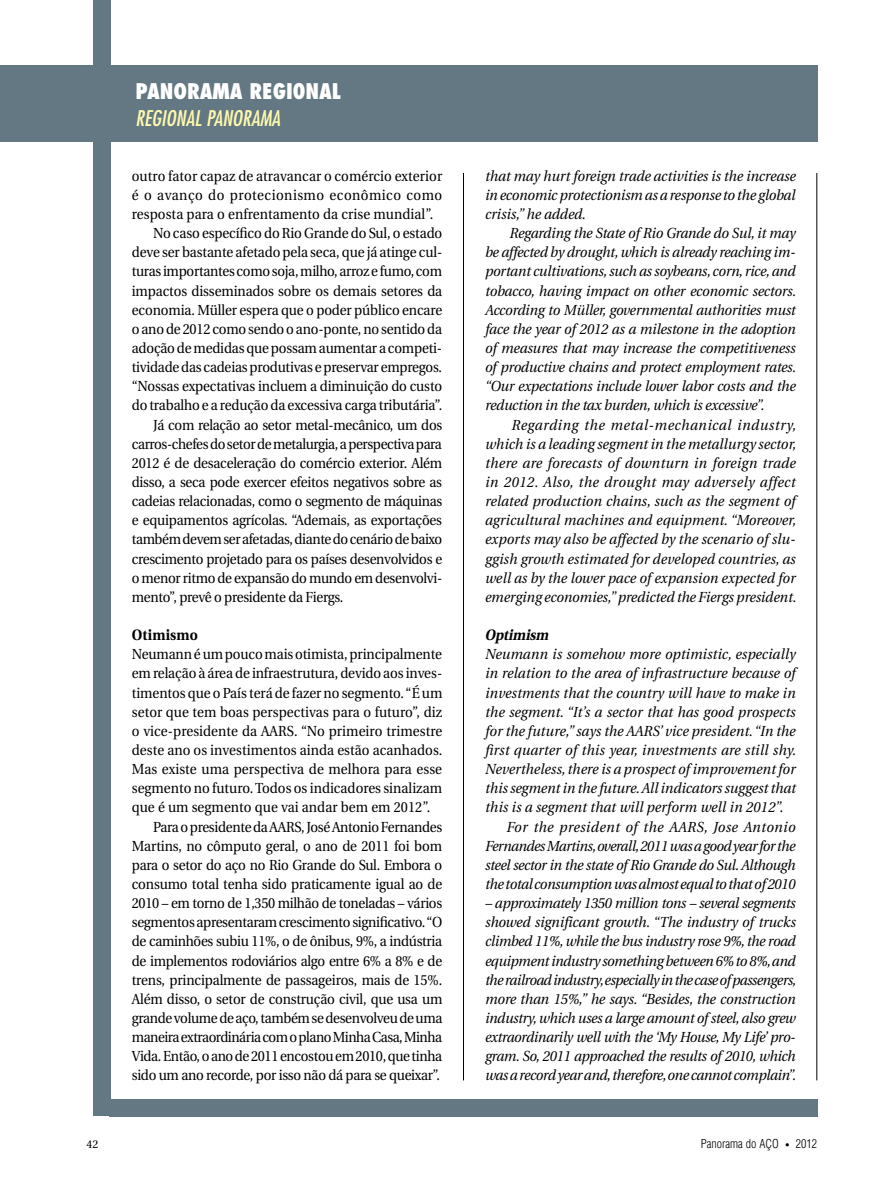
<style>
.page{position:relative;width:893px;height:1191px;background:#fff}
.page>*{position:absolute;margin:0;border:0;box-sizing:border-box;transform-origin:0 0}
.t1{font:800 condensed 21px "Futura LT";color:#fff}
.t2{font:italic condensed 21px "Futura LT";color:#fff9ae}
.t3{font:700 15px "Utopia";letter-spacing:.015em;color:#000;scale:.92 1}
.t4{font:italic 700 15px "Utopia";color:#000;scale:.9 1}
.t5{font:italic 14.55px/19.2px "Utopia";color:#000;text-align:justify;scale:.94 1}
.t6{font:14.55px "Utopia";letter-spacing:-.015em;color:#000;scale:.92 1}
.t7{font:14.55px "Utopia";letter-spacing:.005em;color:#000;scale:.92 1}
.t8{font:italic 14.55px "Utopia";letter-spacing:-.03em;color:#000;scale:.94 1}
.t9{font:italic 14.55px "Utopia";letter-spacing:-.02em;color:#000;scale:.94 1}
.t10{font:14.55px "Utopia";letter-spacing:-.035em;color:#000;scale:.92 1}
.t11{font:italic 14.55px "Utopia";letter-spacing:-.025em;color:#000;scale:.94 1}
.t12{font:14.55px "Utopia";letter-spacing:.035em;color:#000;scale:.92 1}
.t13{font:italic 14.55px "Utopia";letter-spacing:.035em;color:#000;scale:.94 1}
.t14{font:300 condensed 12px "Helvetica";color:#000}
.t15{font:11.25px "Utopia";color:#000}
.s1{font-size:8.55px}
</style>
<div class="page">
<div style="left:110px;top:1099px;width:707px;height:17px;background:#647883"></div>
<hr style="left:816px;top:173px;width:1px;height:907px;background:#000">
<hr style="left:463px;top:173px;width:1px;height:907px;background:#000">
<div style="left:0;top:65px;width:893px;height:77px;background:#647883"></div>
<div style="left:94px;top:0;width:17px;height:1116px;background:#647883"></div>
<div style="left:819px;top:47px;width:74px;height:1081px;background:#fff"></div>
<h1 class="t1" style="left:136px;top:78px;width:207px">PANORAMA REGI0NAL</h1>
<h1 class="t2" style="left:136px;top:105px;width:146px">REGIONAL PANORAMA</h1>
<p class="t7" style="left:132px;top:168px;width:339px">outro fator capaz de atravancar o comércio exterior</p>
<p class="t12" style="left:132px;top:187px;width:339px">é o avanço do protecionismo econômico como</p>
<p class="t7" style="left:132px;top:206px;width:329px">resposta para o enfrentamento da crise mundial”.</p>
<p class="t6" style="left:153px;top:225px;width:316px">No caso específico do Rio Grande do Sul, o estado</p>
<p class="t6" style="left:132px;top:244px;width:339px">deve ser bastante afetado pela seca, que já atinge cul-</p>
<p class="t6" style="left:132px;top:263px;width:339px">turas importantes como soja, milho, arroz e fumo, com</p>
<p class="t6" style="left:132px;top:283px;width:339px">impactos disseminados sobre os demais setores da</p>
<p class="t6" style="left:132px;top:302px;width:339px">economia. Müller espera que o poder público encare</p>
<p class="t6" style="left:132px;top:321px;width:339px">o ano de 2012 como sendo o ano-ponte, no sentido da</p>
<p class="t6" style="left:132px;top:340px;width:339px">adoção de medidas que possam aumentar a competi-</p>
<p class="t6" style="left:132px;top:359px;width:339px">tividade das cadeias produtivas e preservar empregos.</p>
<p class="t6" style="left:132px;top:378px;width:339px">“Nossas expectativas incluem a diminuição do custo</p>
<p class="t6" style="left:132px;top:397px;width:339px">do trabalho e a redução da excessiva carga tributária”.</p>
<p class="t6" style="left:153px;top:416px;width:316px">Já com relação ao setor metal-mecânico, um dos</p>
<p class="t6" style="left:132px;top:436px;width:339px">carros-chefes do setor de metalurgia, a perspectiva para</p>
<p class="t6" style="left:132px;top:455px;width:339px">2012 é de desaceleração do comércio exterior. Além</p>
<p class="t6" style="left:132px;top:474px;width:339px">disso, a seca pode exercer efeitos negativos sobre as</p>
<p class="t6" style="left:132px;top:493px;width:339px">cadeias relacionadas, como o segmento de máquinas</p>
<p class="t6" style="left:132px;top:512px;width:339px">e equipamentos agrícolas. “Ademais, as exportações</p>
<p class="t6" style="left:132px;top:531px;width:339px">também devem ser afetadas, diante do cenário de baixo</p>
<p class="t6" style="left:132px;top:550px;width:339px">crescimento projetado para os países desenvolvidos e</p>
<p class="t6" style="left:132px;top:570px;width:339px">o menor ritmo de expansão do mundo em desenvolvi-</p>
<p class="t6" style="left:132px;top:589px;width:231px">mento”, prevê o presidente da Fiergs.</p>
<p class="t3" style="left:132px;top:626px;width:73px">Otimismo</p>
<p class="t6" style="left:132px;top:646px;width:339px">Neumann é um pouco mais otimista, principalmente</p>
<p class="t6" style="left:132px;top:665px;width:339px">em relação à área de infraestrutura, devido aos inves-</p>
<p class="t6" style="left:132px;top:684px;width:339px">timentos que o País terá de fazer no segmento. “É um</p>
<p class="t7" style="left:132px;top:704px;width:339px">setor que tem boas perspectivas para o futuro”, diz</p>
<p class="t7" style="left:132px;top:723px;width:339px">o vice-presidente da AARS. “No primeiro trimestre</p>
<p class="t7" style="left:132px;top:742px;width:339px">deste ano os investimentos ainda estão acanhados.</p>
<p class="t7" style="left:132px;top:761px;width:339px">Mas existe uma perspectiva de melhora para esse</p>
<p class="t6" style="left:132px;top:780px;width:339px">segmento no futuro. Todos os indicadores sinalizam</p>
<p class="t7" style="left:132px;top:799px;width:326px">que é um segmento que vai andar bem em 2012”.</p>
<p class="t6" style="left:153px;top:818px;width:316px">Para o presidente da AARS, José Antonio Fernandes</p>
<p class="t6" style="left:132px;top:837px;width:339px">Martins, no cômputo geral, o ano de 2011 foi bom</p>
<p class="t6" style="left:132px;top:857px;width:339px">para o setor do aço no Rio Grande do Sul. Embora o</p>
<p class="t6" style="left:132px;top:876px;width:339px">consumo total tenha sido praticamente igual ao de</p>
<p class="t6" style="left:132px;top:895px;width:339px">2010 – em torno de 1,350 milhão de toneladas – vários</p>
<p class="t6" style="left:132px;top:914px;width:339px">segmentos apresentaram crescimento significativo. “O</p>
<p class="t6" style="left:132px;top:933px;width:339px">de caminhões subiu 11%, o de ônibus, 9%, a indústria</p>
<p class="t6" style="left:132px;top:952px;width:339px">de implementos rodoviários algo entre 6% a 8% e de</p>
<p class="t6" style="left:132px;top:971px;width:339px">trens, principalmente de passageiros, mais de 15%.</p>
<p class="t6" style="left:132px;top:991px;width:339px">Além disso, o setor de construção civil, que usa um</p>
<p class="t6" style="left:132px;top:1010px;width:339px">grande volume de aço, também se desenvolveu de uma</p>
<p class="t10" style="left:132px;top:1029px;width:339px">maneira extraordinária com o plano Minha Casa, Minha</p>
<p class="t6" style="left:132px;top:1048px;width:339px">Vida. Então, o ano de 2011 encostou em 2010, que tinha</p>
<p class="t6" style="left:132px;top:1067px;width:337px">sido um ano recorde, por isso não dá para se queixar”.</p>
<p class="t5" style="left:485px;top:166px;width:332px">that may hurt foreign trade activities is the increase in economic protectionism as a response to the global crisis,” he added.</p>
<p class="t5" style="left:485px;top:224px;width:332px;text-indent:25px">Regarding the State of Rio Grande do Sul, it may be affected by drought, which is already reaching im&shy;portant cultivations, such as soybeans, corn, rice, and tobacco, having impact on other economic sectors.<br>According to Müller, governmental authorities must face the year of 2012 as a milestone in the adoption of measures that may increase the competitiveness of productive chains and protect employment rates. “Our expectations include lower labor costs and the reduction in the tax burden, which is excessive”.</p>
<p class="t5" style="left:485px;top:415px;width:333px;text-indent:26px">Regarding the metal-mechanical industry, which is a leading segment in the metallurgy sector, there are forecasts of downturn in foreign trade in 2012. Also, the drought may adversely affect related production chains, such as the segment of agricultural machines and equipment. “Moreover, exports may also be affected by the scenario of slu&shy;ggish growth estimated for developed countries, as well as by the lower pace of expansion expected for emerging economies,” predicted the Fiergs president.</p>
<p class="t4" style="left:485px;top:626px;width:76px">Optimism</p>
<p class="t5" style="left:485px;top:645px;width:332px">Neumann is somehow more optimistic, especially</p>
<p class="t5" style="left:485px;top:664px;width:332px">in relation to the area of infrastructure because of</p>
<p class="t5" style="left:485px;top:683px;width:332px">investments that the country will have to make in</p>
<p class="t5" style="left:485px;top:702px;width:332px">the segment. “It’s a sector that has good prospects</p>
<p class="t5" style="left:485px;top:721px;width:332px">for the future,” says the AARS’ vice president. “In the</p>
<p class="t5" style="left:485px;top:740px;width:332px">first quarter of this year, investments are still shy.</p>
<p class="t5" style="left:485px;top:760px;width:332px">Nevertheless, there is a prospect of improvement for</p>
<p class="t5" style="left:485px;top:779px;width:332px">this segment in the future. All indicators suggest that</p>
<p class="t5" style="left:485px;top:798px;width:319px">this is a segment that will perform well in 2012”.</p>
<p class="t13" style="left:506px;top:818px;width:309px">For the president of the AARS, Jose Antonio</p>
<p class="t8" style="left:485px;top:837px;width:331px">Fernandes Martins, overall, 2011 was a good year for the</p>
<p class="t9" style="left:485px;top:857px;width:332px">steel sector in the state of Rio Grande do Sul. Although</p>
<p class="t11" style="left:485px;top:876px;width:332px">the total consumption was almost equal to that of 2010</p>
<p class="t5" style="left:485px;top:893px;width:333px">– approximately 1350 million tons – several segments showed significant growth. “The industry of trucks climbed 11%, while the bus industry rose 9%, the road equipment industry something between 6% to 8%, and the railroad industry, especially in the case of passengers, more than 15%,” he says. “Besides, the construction industry, which uses a large amount of steel, also grew extraordinarily well with the ‘My House, My Life’ pro&shy;gram. So, 2011 approached the results of 2010, which was a record year and, therefore, one cannot complain”.</p>
<p class="t15" style="left:87px;top:1138px;width:13px">42</p>
<p class="t14" style="left:701px;top:1136px;width:118px">Panorama do AÇO <span class="s1">•</span> 2012</p>
</div>
